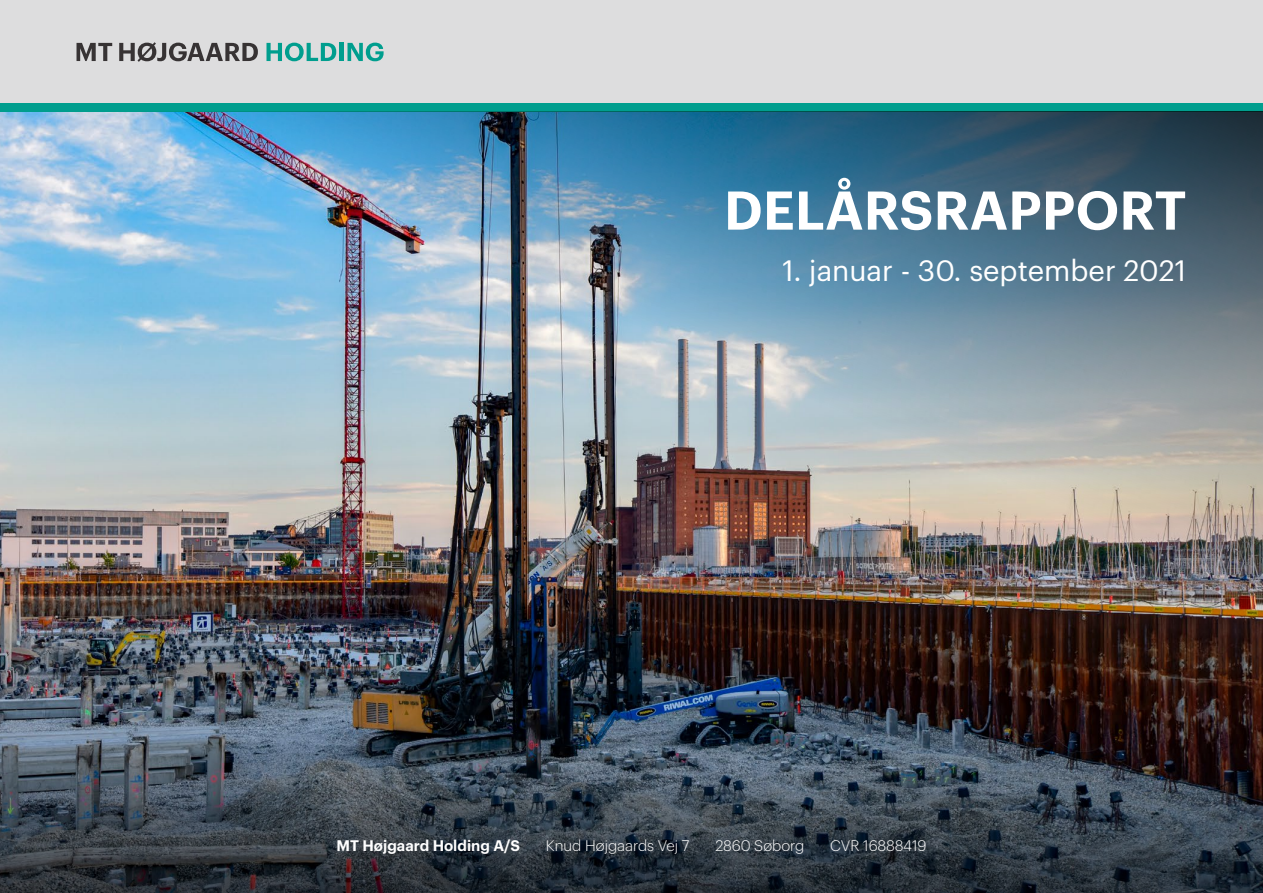
<style>
.page{position:relative;width:1263px;height:893px;background:#ddddde}
.page>*{position:absolute;margin:0;border:0;box-sizing:border-box;transform-origin:0 0}
.t1{font:600 53.25px "Graphik";letter-spacing:.005em;color:#fff}
.t2{font:28.8px "Graphik";color:#fff}
.t3{font:300 15px "Graphik";color:#fff}
.t4{font:600 15px "Graphik";color:#fff}
</style>
<div class="page">
<div style="left:0;top:103px;width:1263px;height:9px;background:#009e8e"></div>
<img style="left:0;top:625px;width:1263px;height:268px">
<img style="left:0;top:111px;width:1263px;height:514px">
<svg style="left:77px;top:43px;width:35px;height:18px"></svg>
<svg style="left:119px;top:42px;width:139px;height:20px"></svg>
<svg style="left:266px;top:43px;width:70px;height:18px"></svg>
<hr style="left:339px;top:43px;width:4px;height:18px;background:#009e8e">
<svg style="left:347px;top:43px;width:37px;height:18px"></svg>
<h1 class="t1" style="left:724px;top:170px;width:464px">DELÅRSRAPPORT</h1>
<h2 class="t2" style="left:783px;top:249px;width:405px">1. januar - 30. september 2021</h2>
<p class="t4" style="left:337px;top:834px;width:185px">MT Højgaard Holding A/S</p>
<p class="t3" style="left:546px;top:835px;width:145px">Knud Højgaards Vej 7</p>
<p class="t3" style="left:715px;top:835px;width:90px">2860 Søborg</p>
<p class="t3" style="left:830px;top:835px;width:98px">CVR 16888419</p>
</div>
